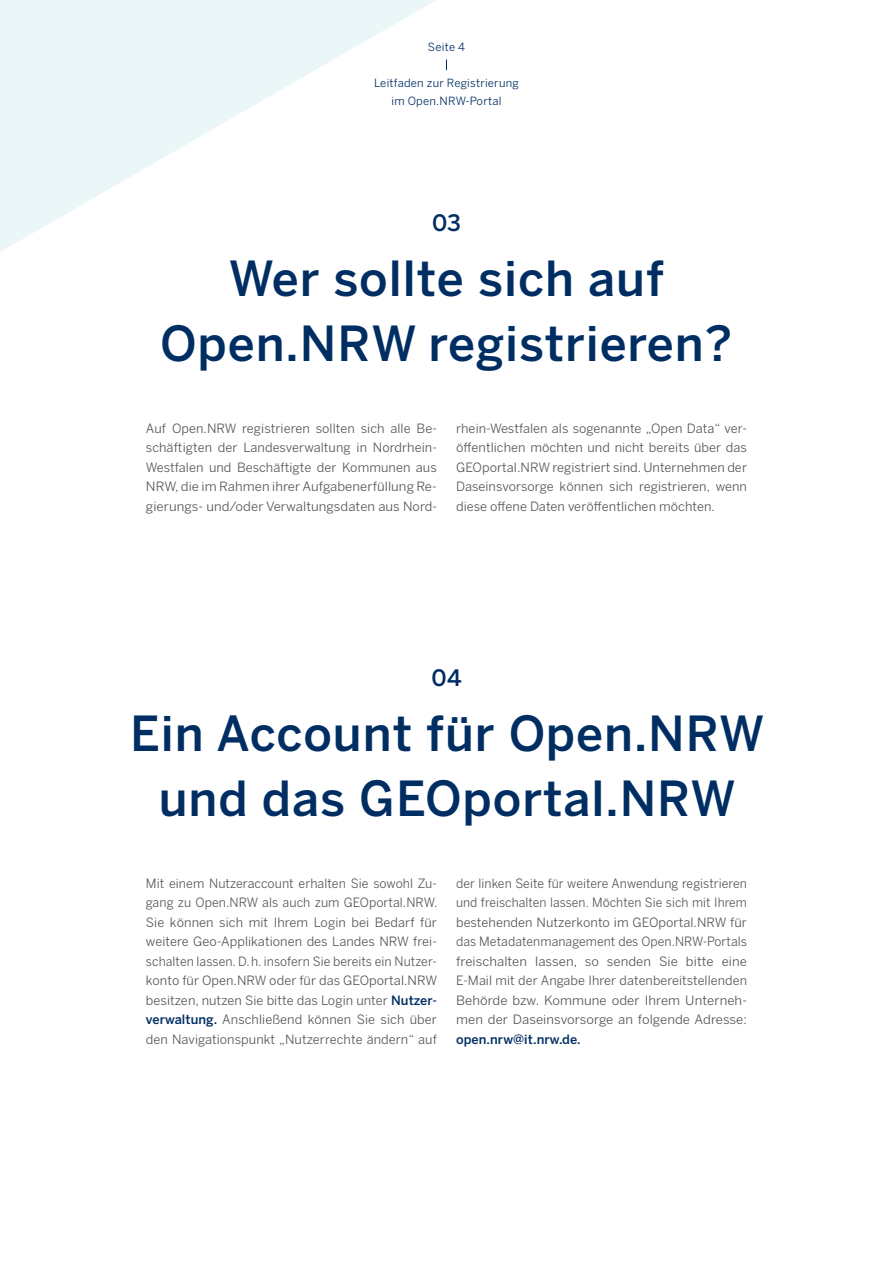
<style>
.page{position:relative;width:893px;height:1263px;background:#fff}
.page>*{position:absolute;margin:0;border:0;box-sizing:border-box;transform-origin:0 0}
.Headline_BentonSans{font:500 48px/64.9px "Benton Sans";letter-spacing:.02em;color:#002e63;text-align:center}
.Kolumnentitel_Benton{font:500 48px/64.9px "Benton Sans";letter-spacing:.02em;color:#002e63;text-align:center}
.Overline_BentonSans{font:500 22.5px "Benton Sans";color:#002e63}
.Kolumnentitel_Benton-2{font:500 22.5px "Benton Sans";color:#002e63}
.Copytext_BentonSans{font:12.75px/19.5px "Benton Sans";letter-spacing:.005em;color:#565656;text-align:justify}
.Copytext_BentonSans-2{font:12.75px/19.5px "Benton Sans";letter-spacing:.005em;color:#565656;text-align:justify;scale:.96 1}
.Kolumnentitel_Benton-3{font:11.25px/18px "Benton Sans";letter-spacing:.02em;color:#002e63;text-align:center}
.s1{font-weight:500;color:#002e63}
</style>
<div class="page">
<svg style="left:0;top:0;width:436px;height:252px;fill:#f0f8f9"></svg>
<p class="Kolumnentitel_Benton-3" style="left:428px;top:38px;width:39px">Seite 4</p>
<p class="Kolumnentitel_Benton-3" style="left:374px;top:74px;width:146px">Leitfaden zur Registrierung im Open.NRW-Portal</p>
<p class="Kolumnentitel_Benton-2" style="left:432px;top:209px;width:30px">03</p>
<p class="Kolumnentitel_Benton" style="left:160px;top:245px;width:574px">Wer sollte sich auf<br>Open.NRW registrieren?</p>
<p class="Copytext_BentonSans" style="left:146px;top:418px;width:292px">Auf Open.NRW registrieren sollten sich alle Be&shy;schäftigten der Landesverwaltung in Nordrhein-Westfalen und Beschäftigte der Kommunen aus NRW, die im Rahmen ihrer Aufgabenerfüllung Re&shy;gierungs- und/oder Verwaltungsdaten aus Nord-</p>
<p class="Copytext_BentonSans" style="left:456px;top:418px;width:292px">rhein-Westfalen als sogenannte „Open Data“ ver&shy;öffentlichen möchten und nicht bereits über das GEOportal.NRW registriert sind. Unternehmen der Daseinsvorsorge können sich registrieren, wenn diese offene Daten veröffentlichen möchten.</p>
<p class="Overline_BentonSans" style="left:431px;top:664px;width:32px">04</p>
<p class="Headline_BentonSans" style="left:130px;top:700px;width:636px">Ein Account für Open.NRW und das GEOportal.NRW</p>
<p class="Copytext_BentonSans" style="left:146px;top:873px;width:293px">Mit einem Nutzeraccount erhalten Sie sowohl Zu&shy;gang zu Open.NRW als auch zum GEOportal.NRW.<br>Sie können sich mit Ihrem Login bei Bedarf für weitere Geo-Applikationen des Landes NRW frei&shy;schalten lassen. D. h. insofern Sie bereits ein Nutzer&shy;konto für Open.NRW oder für das GEOportal.NRW besitzen, nutzen Sie bitte das Login unter <span class="s1">Nutzer&shy;verwaltung.</span> Anschließend können Sie sich über den Navigationspunkt „Nutzerrechte ändern“ auf</p>
<p class="Copytext_BentonSans-2" style="left:456px;top:873px;width:305px">der linken Seite für weitere Anwendung registrieren und freischalten lassen. Möchten Sie sich mit Ihrem bestehenden Nutzerkonto im GEOportal.NRW für das Metadatenmanagement des Open.NRW-Portals freischalten lassen, so senden Sie bitte eine E-Mail mit der Angabe Ihrer datenbereitstellenden Behörde bzw. Kommune oder Ihrem Unterneh&shy;men der Daseinsvorsorge an folgende Adresse: <span class="s1">open.nrw@it.nrw.de.</span></p>
</div>
